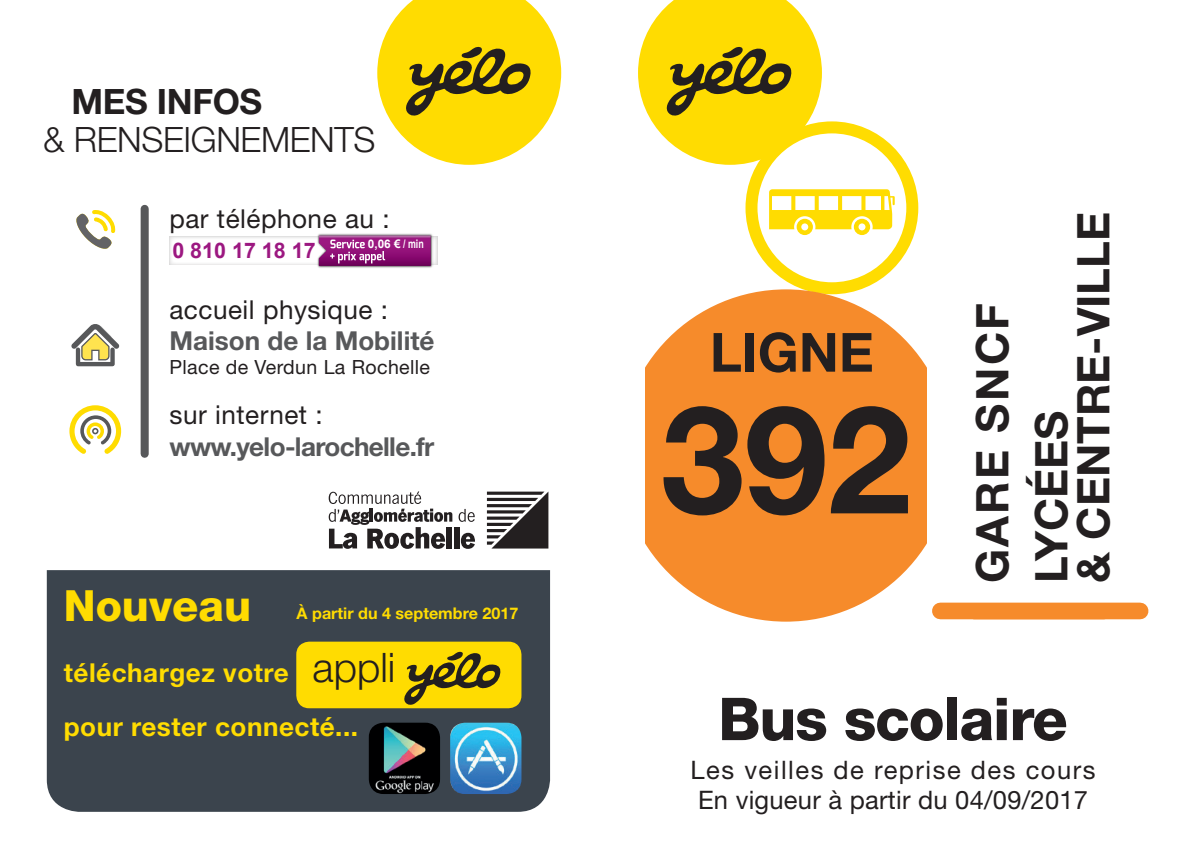
<style>
.page{position:relative;width:1191px;height:851px;background:#fff}
.page>*{position:absolute;margin:0;border:0;box-sizing:border-box;transform-origin:0 0}
.t1{font:700 150px "Helvetica Neue LT Std";color:#231f20}
.t2{font:800 59.1px "Helvetica Neue LT Std";letter-spacing:-.02em;color:#231f20}
.t3{font:700 54px "Helvetica Neue LT Std";color:#231f20}
.t4{font:700 45px/59.1px "Helvetica Neue LT Std";letter-spacing:.05em;color:#231f20}
.t5{font:700 45px "Helvetica Neue LT Std";color:#231f20}
.t6{font:800 42.9px "Helvetica Neue LT Std";color:#ffdc01}
.t7{font:300 35.1px "Helvetica Neue LT Std";letter-spacing:-.01em;color:#231f20}
.t8{font:700 35.1px "Helvetica Neue LT Std";letter-spacing:-.01em;color:#231f20}
.t9{font:26.1px "Helvetica Neue LT Std";letter-spacing:.02em;color:#231f20}
.t10{font:700 26.1px/53.7px "Helvetica Neue LT Std";letter-spacing:.02em;color:#ffdc01}
.t11{font:700 26.1px "Helvetica Neue LT Std";letter-spacing:-.025em;color:#57585a}
.t12{font:700 26.1px "Helvetica Neue LT Std";color:#57585a}
.t13{font:25.5px/30px "Helvetica Neue LT Std";letter-spacing:.06em;color:#231f20}
.t14{font:700 21.6px "Arial";color:#9c1881}
.t15{font:19.5px "Helvetica Neue LT Std";letter-spacing:.02em;color:#231f20}
.t16{font:700 16.2px "Helvetica Neue LT Std";color:#ffdc01}
.t17{font:700 11.7px "Arial";color:#fff}
.s1{font-weight:300;font-size:40.8px;color:#231f20}
</style>
<div class="page">
<div style="left:745px;top:121px;width:173px;height:173px;border:12px solid #ffdc01;border-radius:50%"></div>
<svg style="left:769px;top:189px;width:125px;height:46px"></svg>
<div style="left:47px;top:570px;width:503px;height:241px;background:#3b444d"></div>
<svg style="left:458px;top:509px;width:17px;height:13px"></svg>
<svg style="left:329px;top:491px;width:123px;height:57px"></svg>
<div style="left:447px;top:527px;width:5px;height:21px;background:#231f20"></div>
<div style="left:454px;top:527px;width:5px;height:21px;background:#231f20"></div>
<svg style="left:461px;top:532px;width:14px;height:16px"></svg>
<svg style="left:487px;top:491px;width:61px;height:57px"></svg>
<img style="left:316px;top:233px;width:117px;height:35px">
<svg style="left:319px;top:235px;width:112px;height:31px"></svg>
<svg style="left:76px;top:210px;width:39px;height:39px"></svg>
<svg style="left:71px;top:324px;width:48px;height:37px"></svg>
<div style="left:76px;top:347px;width:39px;height:19px;border:4px solid #57585a"></div>
<svg style="left:69px;top:405px;width:53px;height:49px"></svg>
<div style="left:141px;top:209px;width:8px;height:244px;background:#57585a"></div>
<img style="left:369px;top:722px;width:71px;height:71px">
<img style="left:450px;top:722px;width:71px;height:71px">
<div style="left:296px;top:641px;width:225px;height:67px;background:#ffdc01;border-radius:13px"></div>
<svg style="left:404px;top:651px;width:97px;height:54px"></svg>
<svg style="left:377px;top:0;width:184px;height:165px"></svg>
<svg style="left:638px;top:0;width:184px;height:165px"></svg>
<div style="left:940px;top:602px;width:200px;height:17px;background:#f68b2b"></div>
<svg style="left:645px;top:289px;width:281px;height:332px;fill:#f68b2b"></svg>
<h3 class="t8" style="left:71px;top:80px;width:192px">MES INFOS</h3>
<h3 class="t7" style="left:43px;top:118px;width:334px">&amp; RENSEIGNEMENTS</h3>
<p class="t9" style="left:169px;top:202px;width:222px">par téléphone au :</p>
<p class="t17" style="left:368px;top:236px;width:57px">0,06 € / min</p>
<p class="t14" style="left:172px;top:236px;width:145px">0 810 17 18 17</p>
<p class="t9" style="left:169px;top:294px;width:220px">accueil physique :</p>
<p class="t12" style="left:169px;top:325px;width:267px">Maison de la Mobilité</p>
<p class="t15" style="left:169px;top:355px;width:262px">Place de Verdun La Rochelle</p>
<p class="t9" style="left:169px;top:399px;width:155px">sur internet :</p>
<p class="t11" style="left:169px;top:430px;width:266px">www.yelo-larochelle.fr</p>
<h3 class="t6" style="left:64px;top:580px;width:189px">Nouveau</h3>
<p class="t16" style="left:297px;top:603px;width:223px">À partir du 4 septembre 2017</p>
<p class="t10" style="left:64px;top:645px;width:333px">téléchargez votre <span class="s1">appli </span>pour rester connecté...</p>
<h3 class="t3" style="left:710px;top:319px;width:165px">LIGNE</h3>
<h1 class="t1" style="left:661px;top:367px;width:252px">392</h1>
<h3 class="t4" style="left:962px;top:583px;width:281px;rotate:-90deg">GARE SNCF<br>LYCÉES</h3>
<h3 class="t5" style="left:1065px;top:583px;width:372px;rotate:-90deg">&amp; CENTRE-VILLE</h3>
<h2 class="t2" style="left:718px;top:683px;width:351px">Bus scolaire</h2>
<p class="t13" style="left:690px;top:754px;width:406px">Les veilles de reprise des cours<br>En vigueur à partir du 04/09/2017</p>
</div>
